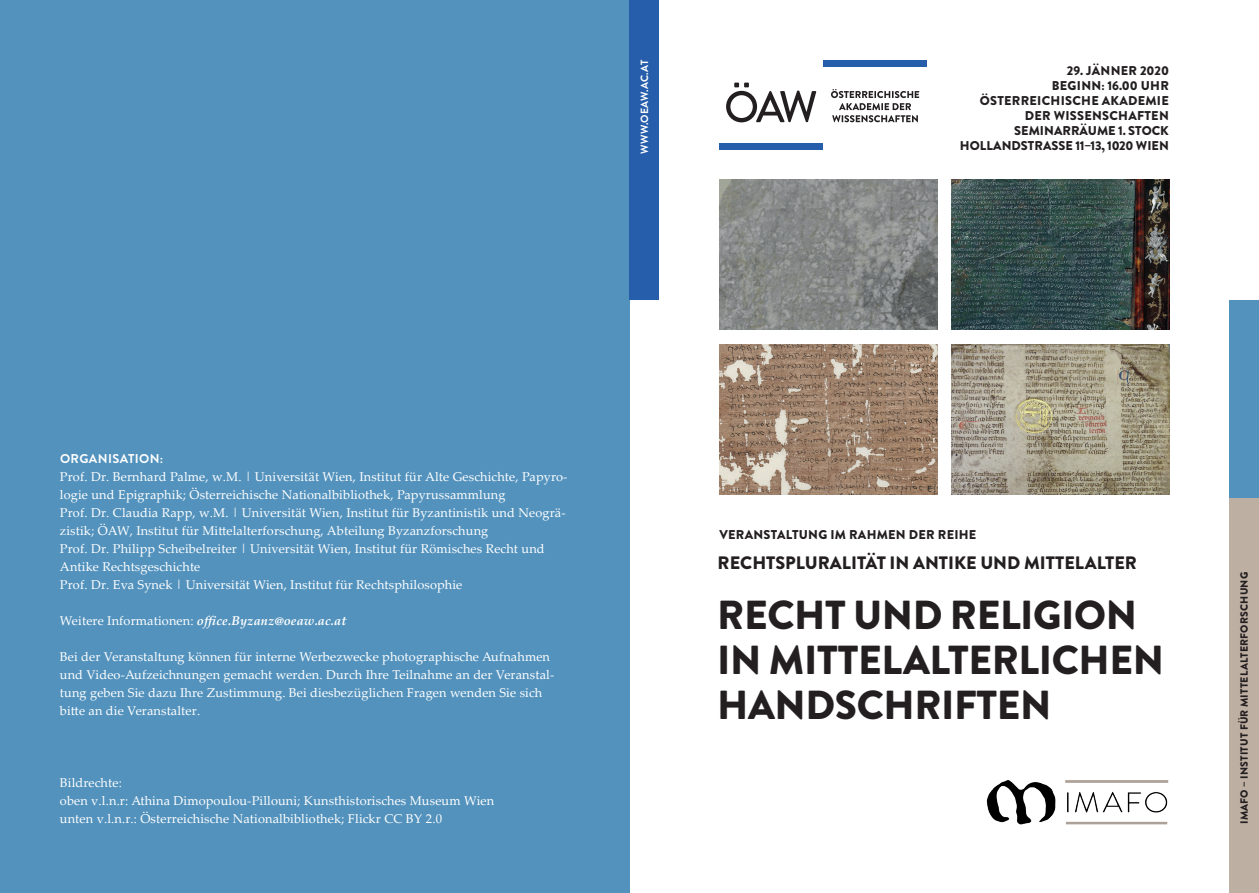
<style>
.page{position:relative;width:1259px;height:893px;background:#fff}
.page>*{position:absolute;margin:0;border:0;box-sizing:border-box;transform-origin:0 0}
.t1{font:900 40.5px/45px "Brandon Grotesque";letter-spacing:-.01em;color:#231f20}
.t2{font:900 18px "Brandon Grotesque";color:#231f20}
.t3{font:12.75px/18px "Palatino Linotype";letter-spacing:.01em;color:#fff}
.t4{font:900 12.75px/15px "Brandon Grotesque";letter-spacing:.02em;color:#231f20;text-align:right}
.t5{font:italic 700 12.75px "Palatino Linotype";letter-spacing:.01em;color:#fff}
.t6{font:700 12.75px "Brandon Grotesque";letter-spacing:.03em;color:#fff}
.t7{font:900 10.5px "Brandon Grotesque";letter-spacing:.02em;color:#231f20}
.t8{font:700 10.5px "Brandon Grotesque";letter-spacing:.02em;color:#fff}
.s1{font-weight:400;font-style:normal}
</style>
<div class="page">
<div style="left:0;top:0;width:629px;height:893px;background:#5292bd"></div>
<div style="left:629px;top:0;width:30px;height:300px;background:#275eac"></div>
<div style="left:1229px;top:494px;width:30px;height:399px;background:#beafa3"></div>
<div style="left:1229px;top:300px;width:30px;height:197px;background:#5292bd"></div>
<div style="left:719px;top:143px;width:104px;height:7px;background:#275eac"></div>
<div style="left:823px;top:60px;width:104px;height:7px;background:#275eac"></div>
<svg style="left:726px;top:83px;width:90px;height:39px"></svg>
<svg style="left:831px;top:89px;width:88px;height:33px"></svg>
<img style="left:986px;top:780px;width:183px;height:45px">
<img style="left:719px;top:180px;width:218px;height:150px">
<img style="left:951px;top:180px;width:218px;height:150px">
<img style="left:719px;top:345px;width:218px;height:149px">
<img style="left:951px;top:345px;width:218px;height:149px">
<p class="t8" style="left:637px;top:154px;width:95px;rotate:-90deg">WWW.OEAW.AC.AT</p>
<p class="t4" style="left:960px;top:63px;width:211px">29. JÄNNER 2020<br>BEGINN: 16.00 UHR<br>ÖSTERREICHISCHE AKADEMIE<br>DER WISSENSCHAFTEN<br>SEMINARRÄUME 1. STOCK<br>HOLLANDSTRASSE 11–13, 1020 WIEN</p>
<p class="t6" style="left:60px;top:450px;width:105px">ORGANISATION:</p>
<p class="t3" style="left:60px;top:467px;width:509px">Prof. Dr. Bernhard Palme, w.M. | Universität Wien, Institut für Alte Geschichte, Papyro&shy;logie und Epigraphik; Österreichische Nationalbibliothek, Papyrussammlung<br>Prof. Dr. Claudia Rapp, w.M. | Universität Wien, Institut für Byzantinistik und Neogrä&shy;zistik; ÖAW, Institut für Mittelalterforschung, Abteilung Byzanzforschung<br>Prof. Dr. Philipp Scheibelreiter | Universität Wien, Institut für Römisches Recht und Antike Rechtsgeschichte<br>Prof. Dr. Eva Synek | Universität Wien, Institut für Rechtsphilosophie</p>
<p class="t5" style="left:60px;top:612px;width:288px"><span class="s1">Weitere Informationen:</span> office.Byzanz@oeaw.ac.at</p>
<p class="t3" style="left:60px;top:647px;width:496px">Bei der Veranstaltung können für interne Werbezwecke photographische Aufnahmen und Video-Aufzeichnungen gemacht werden. Durch Ihre Teilnahme an der Veranstal&shy;tung geben Sie dazu Ihre Zustimmung. Bei diesbezüglichen Fragen wenden Sie sich bitte an die Veranstalter.</p>
<p class="t3" style="left:60px;top:773px;width:436px">Bildrechte:<br>oben v.l.n.r: Athina Dimopoulou-Pillouni; Kunsthistorisches Museum Wien unten v.l.n.r.: Österreichische Nationalbibliothek; Flickr CC BY 2.0</p>
<p class="t4" style="left:719px;top:528px;width:258px">VERANSTALTUNG IM RAHMEN DER REIHE</p>
<h2 class="t2" style="left:717px;top:550px;width:421px">RECHTSPLURALITÄT IN ANTIKE UND MITTELALTER</h2>
<h1 class="t1" style="left:717px;top:593px;width:448px">RECHT UND RELIGION<br>IN MITTELALTERLICHEN<br>HANDSCHRIFTEN</h1>
<p class="t7" style="left:1236px;top:824px;width:254px;rotate:-90deg">IMAFO – INSTITUT FÜR MITTELALTERFORSCHUNG</p>
</div>
